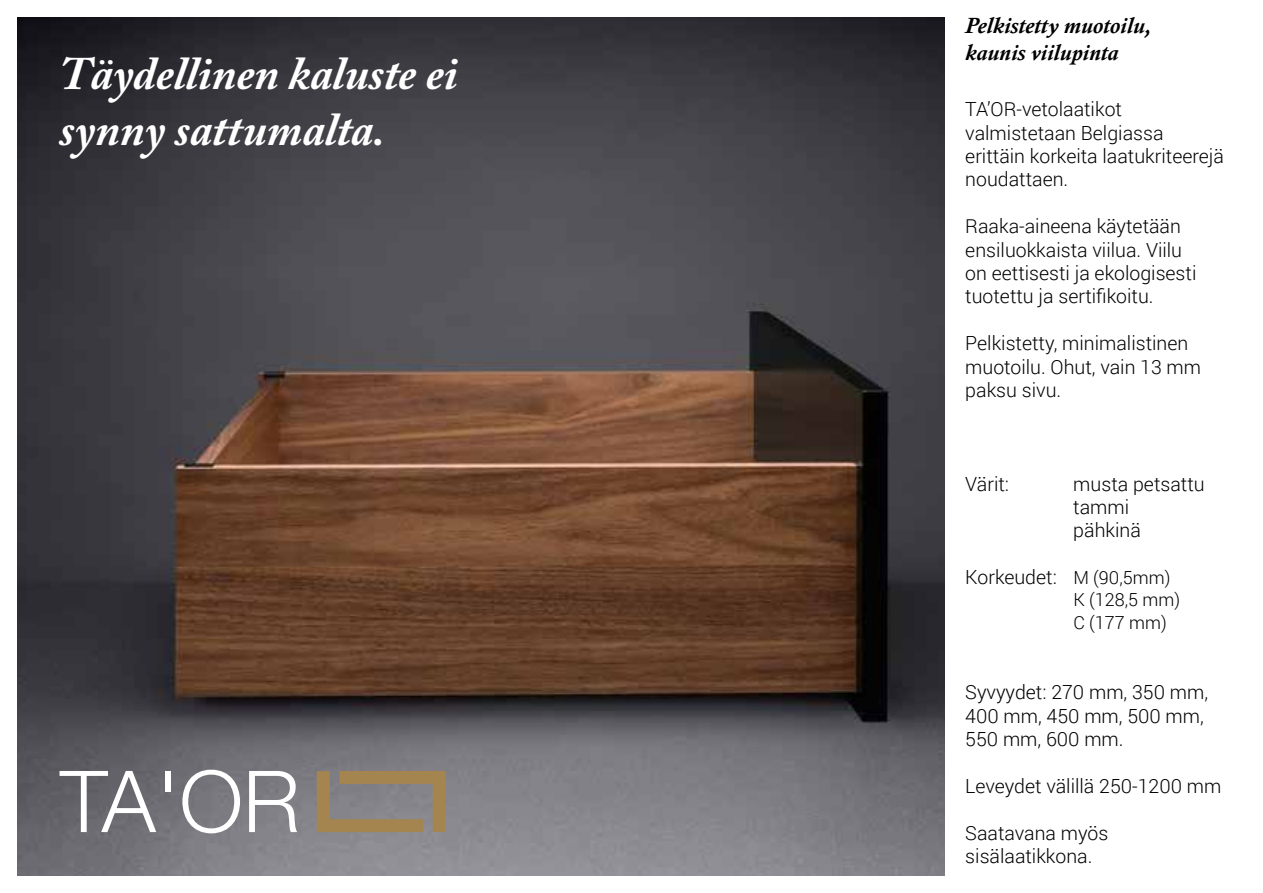
<style>
.page{position:relative;width:1263px;height:893px;background:#fff}
.page>*{position:absolute;margin:0;border:0;box-sizing:border-box;transform-origin:0 0}
.t1{font:italic 700 46.5px/55.8px "Adobe Caslon Pro";color:#fff}
.t2{font:italic 700 22.5px/27px "Calisto";color:#000}
.t3{font:300 19.5px/23.4px "Roboto";color:#000}
.t4{font:300 18px/23.4px "Roboto";color:#000}
.s1{font-size:18px}
</style>
<div class="page">
<img style="left:17px;top:17px;width:927px;height:859px">
<svg style="left:249px;top:771px;width:48px;height:61px"></svg>
<svg style="left:182px;top:770px;width:58px;height:63px"></svg>
<div style="left:165px;top:771px;width:5px;height:21px;background:#fff"></div>
<svg style="left:60px;top:771px;width:96px;height:61px"></svg>
<svg style="left:317px;top:771px;width:129px;height:61px;background:#94846c"></svg>
<h1 class="t1" style="left:60px;top:46px;width:400px">Täydellinen kaluste ei synny sattumalta.</h1>
<p class="t2" style="left:965px;top:12px;width:187px">Pelkistetty muotoilu, kaunis viilupinta</p>
<p class="t3" style="left:965px;top:97px;width:260px">TA’OR-vetolaatikot valmistetaan Belgiassa erittäin korkeita laatukriteerejä noudattaen.</p>
<p class="t3" style="left:965px;top:214px;width:233px">Raaka-aineena käytetään ensiluokkaista viilua. Viilu on eettisesti ja ekologisesti tuotettu ja sertifikoitu.</p>
<p class="t3" style="left:965px;top:331px;width:237px">Pelkistetty, minimalistinen muotoilu. Ohut, vain 13 mm paksu sivu.</p>
<p class="t3" style="left:965px;top:471px;width:45px">Värit:</p>
<p class="t3" style="left:1073px;top:471px;width:133px">musta petsattu tammi<br>pähkinä</p>
<p class="t3" style="left:965px;top:565px;width:207px">Korkeudet: <span class="s1">M (90,5mm)</span></p>
<p class="t4" style="left:1073px;top:587px;width:108px">K (128,5 mm)<br>C (177 mm)</p>
<p class="t3" style="left:965px;top:680px;width:244px">Syvyydet: 270 mm, 350 mm,<br>400 mm, 450 mm, 500 mm,<br>550 mm, 600 mm.</p>
<p class="t3" style="left:965px;top:774px;width:258px">Leveydet välillä 250-1200 mm</p>
<p class="t3" style="left:965px;top:820px;width:144px">Saatavana myös sisälaatikkona.</p>
</div>
